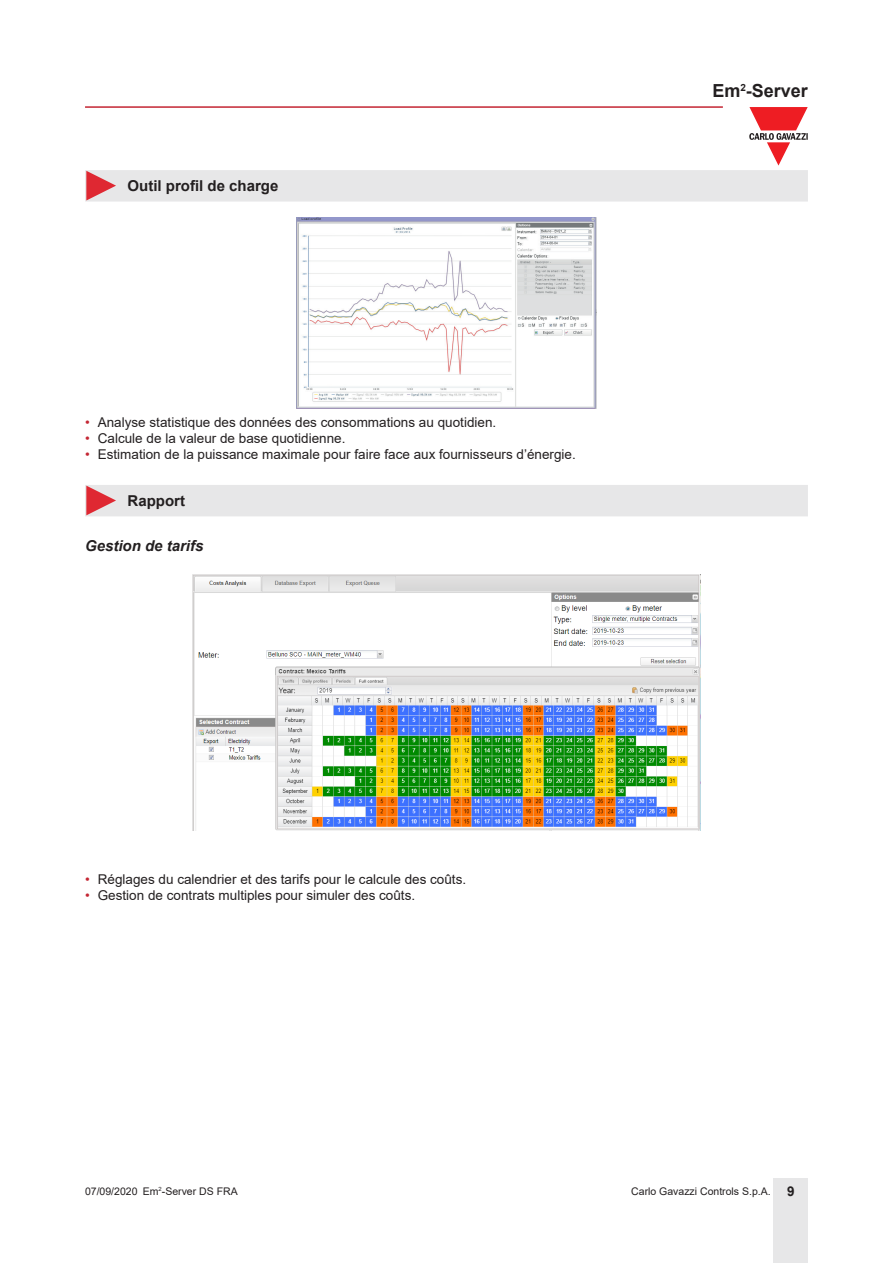
<style>
.page{position:relative;width:893px;height:1263px;background:#fff}
.page>*{position:absolute;margin:0;border:0;box-sizing:border-box;transform-origin:0 0}
.t1{font:700 18px "Arial";color:#231f20}
.Titolo03{font:700 15px "Arial";color:#231f20}
.Testo{font:italic 700 15px "Arial";color:#231f20}
.t2{font:13.5px "Arial";color:#231f20}
.t3{font:10.5px "Arial";color:#231f20}
.s1{color:#c42633}
.s2{font-weight:700;font-size:13.5px}
</style>
<div class="page">
<hr style="left:85px;top:106px;width:638px;height:2px;background:#c42633">
<div style="left:774px;top:1178px;width:34px;height:85px;background:#e7e7e8"></div>
<svg style="left:85px;top:107px;width:723px;height:95px"></svg>
<img style="left:297px;top:217px;width:299px;height:191px">
<div style="left:85px;top:485px;width:723px;height:31px;background:#e7e7e8"></div>
<img style="left:192px;top:574px;width:509px;height:257px">
<p class="Titolo03" style="left:128px;top:175px;width:152px">Outil profil de charge</p>
<p class="t2" style="left:85px;top:413px;width:413px"><span class="s1">•</span> Analyse statistique des données des consommations au quotidien.</p>
<p class="t2" style="left:85px;top:429px;width:262px"><span class="s1">•</span> Calcule de la valeur de base quotidienne.</p>
<p class="t2" style="left:85px;top:445px;width:492px"><span class="s1">•</span> Estimation de la puissance maximale pour faire face aux fournisseurs d’énergie.</p>
<p class="Titolo03" style="left:128px;top:490px;width:59px">Rapport</p>
<p class="Testo" style="left:85px;top:536px;width:120px">Gestion de tarifs</p>
<h1 class="t1" style="left:712px;top:78px;width:97px">Em<sup>2</sup>-Server</h1>
<p class="t2" style="left:85px;top:870px;width:383px"><span class="s1">•</span> Réglages du calendrier et des tarifs pour le calcule des coûts.</p>
<p class="t2" style="left:85px;top:886px;width:332px"><span class="s1">•</span> Gestion de contrats multiples pour simuler des coûts.</p>
<p class="t3" style="left:85px;top:1183px;width:54px">07/09/2020</p>
<p class="t3" style="left:143px;top:1183px;width:96px">Em<sup>2</sup>-Server DS FRA</p>
<p class="t3" style="left:631px;top:1183px;width:165px">Carlo Gavazzi Controls S.p.A. <span class="s2">9</span></p>
</div>
